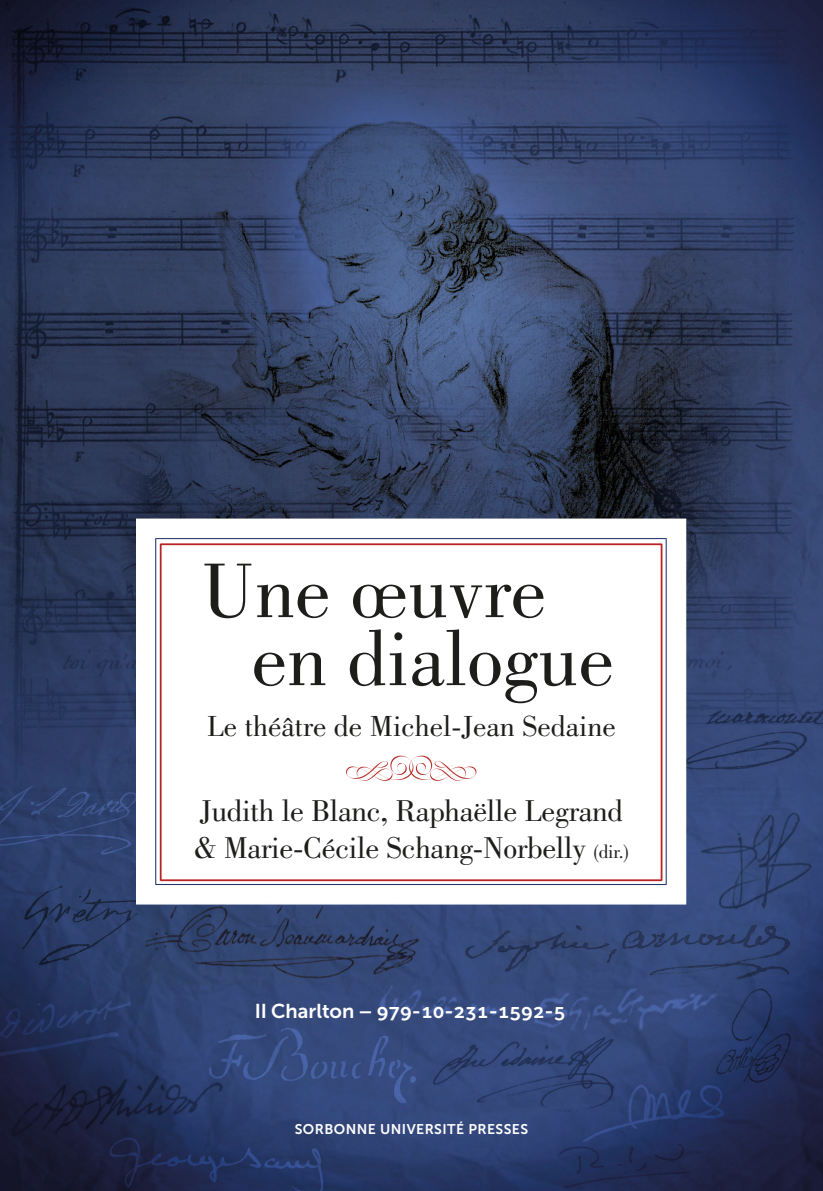
<style>
.page{position:relative;width:823px;height:1191px;background:#fff}
.page>*{position:absolute;margin:0;border:0;box-sizing:border-box;transform-origin:0 0}
.t1{font:80px/68px "Bodoni Std";color:#1d1d1b}
.t2{font:31.2px/37px "Bodoni Std";letter-spacing:-.01em;color:#1d1d1b}
.t3{font:30px "Bodoni Std";color:#1d1d1b}
.t4{font:20px "Museo Sans 700";color:#fff}
.t5{font:14px "Museo Sans 700";letter-spacing:.03em;color:#fff}
.s1{font-size:19.4px}
</style>
<div class="page">
<img style="left:0;top:0;width:822px;height:1190px">
<div style="left:166px;top:553px;width:489px;height:320px;background:#fff"></div>
<h1 class="t1" style="left:251px;top:557px;width:364px;text-indent:-50px">Une œuvre en dialogue</h1>
<p class="t3" style="left:207px;top:709px;width:410px">Le théâtre de Michel-Jean Sedaine</p>
<p class="t2" style="left:194px;top:792px;width:436px">Judith le Blanc, Raphaëlle Legrand &amp; Marie-Cécile Schang-Norbelly <span class="s1">(dir.)</span></p>
<p class="t4" style="left:254px;top:1000px;width:312px">II Charlton – 979-10-231-1592-5</p>
<p class="t5" style="left:294px;top:1121px;width:235px">SORBONNE UNIVERSITÉ PRESSES</p>
</div>
